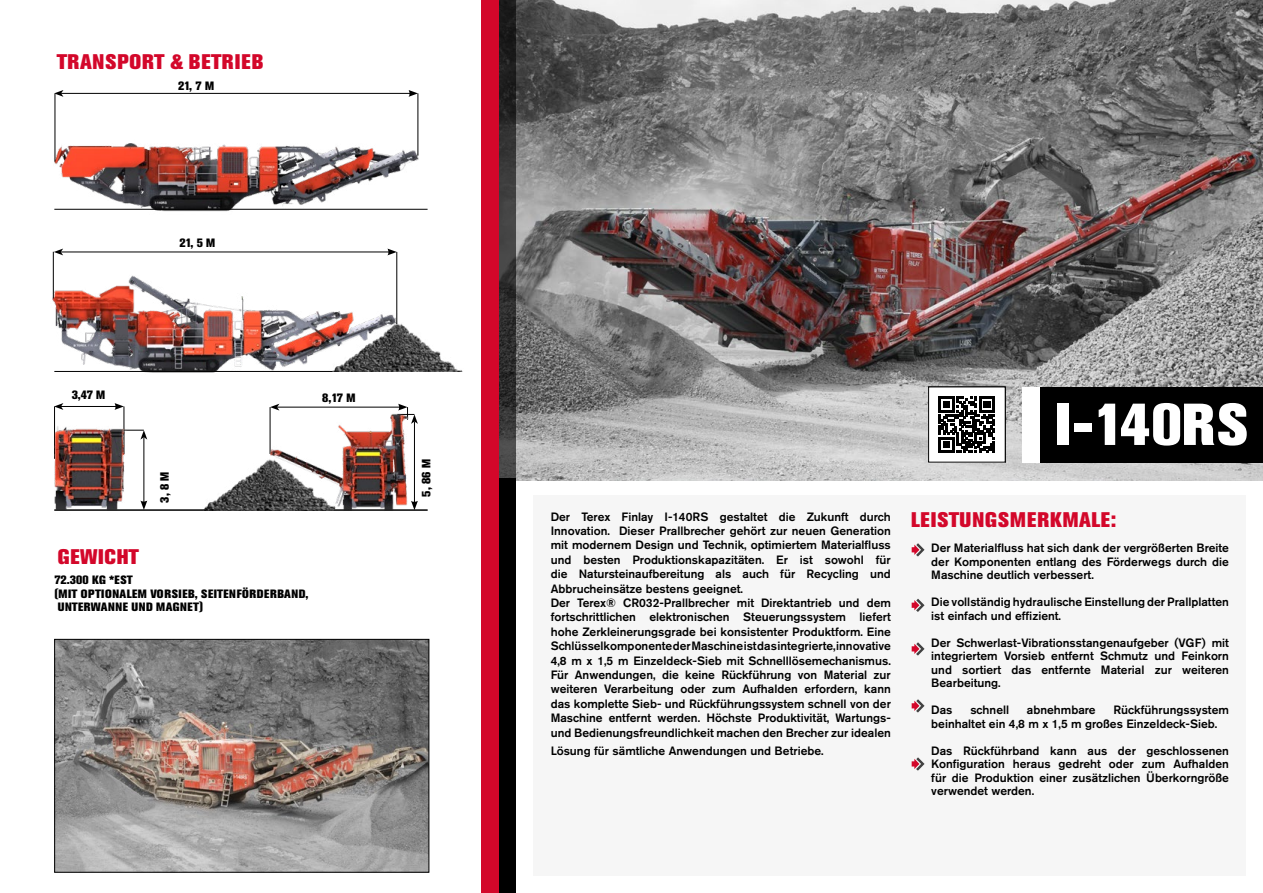
<style>
.page{position:relative;width:1263px;height:893px;background:#fff}
.page>*{position:absolute;margin:0;border:0;box-sizing:border-box;transform-origin:0 0}
.t1{font:800 58.5px "Akzidenz Grotesk Pro";letter-spacing:.01em;color:#fff}
.t2{font:800 21px "Akzidenz Grotesk Pro";letter-spacing:.04em;color:#d3072a}
.t3{font:500 12px/14.4px "Akzidenz Grotesk Pro";color:#000}
.t4{font:800 12px/13.5px "Akzidenz Grotesk Pro";letter-spacing:.05em;color:#000}
.t5{font:800 12px "Akzidenz Grotesk Pro";letter-spacing:.03em;color:#000}
</style>
<div class="page">
<div style="left:534px;top:495px;width:712px;height:381px;background:#f6f6f6"></div>
<img style="left:515px;top:0;width:748px;height:480px">
<img style="left:56px;top:641px;width:371px;height:229px">
<div style="left:54px;top:639px;width:375px;height:233px;border:1px solid #000"></div>
<hr style="left:54px;top:406px;width:1px;height:53px;background:#000">
<hr style="left:124px;top:406px;width:1px;height:48px;background:#000">
<hr style="left:61px;top:406px;width:56px;height:1px;background:#000">
<svg style="left:54px;top:403px;width:9px;height:7px"></svg>
<svg style="left:115px;top:403px;width:9px;height:7px"></svg>
<hr style="left:112px;top:430px;width:32px;height:1px;background:#000">
<hr style="left:144px;top:437px;width:1px;height:66px;background:#000">
<svg style="left:140px;top:430px;width:7px;height:10px"></svg>
<svg style="left:140px;top:500px;width:7px;height:10px"></svg>
<hr style="left:277px;top:407px;width:123px;height:1px;background:#000">
<svg style="left:270px;top:404px;width:9px;height:7px"></svg>
<svg style="left:397px;top:404px;width:11px;height:7px"></svg>
<img style="left:269px;top:411px;width:159px;height:99px">
<img style="left:55px;top:414px;width:73px;height:96px">
<img style="left:54px;top:133px;width:373px;height:79px">
<img style="left:52px;top:270px;width:346px;height:103px">
<svg style="left:498px;top:0;width:17px;height:479px;background:#3a2e30"></svg>
<hr style="left:54px;top:209px;width:374px;height:1px;background:#000">
<hr style="left:54px;top:371px;width:374px;height:1px;background:#000">
<hr style="left:54px;top:510px;width:374px;height:1px;background:#000">
<div style="left:498px;top:479px;width:17px;height:414px;background:#000"></div>
<div style="left:481px;top:0;width:17px;height:893px;background:#d3072a"></div>
<hr style="left:61px;top:93px;width:350px;height:1px;background:#000">
<svg style="left:54px;top:90px;width:9px;height:7px"></svg>
<svg style="left:409px;top:90px;width:9px;height:7px"></svg>
<hr style="left:61px;top:252px;width:329px;height:1px;background:#000">
<svg style="left:54px;top:249px;width:9px;height:6px"></svg>
<svg style="left:387px;top:249px;width:10px;height:6px"></svg>
<div style="left:928px;top:387px;width:77px;height:75px;background:#fff"></div>
<svg style="left:939px;top:396px;width:56px;height:57px"></svg>
<img style="left:328px;top:322px;width:134px;height:49px">
<img style="left:201px;top:458px;width:152px;height:52px">
<hr style="left:396px;top:252px;width:1px;height:72px;background:#000">
<hr style="left:53px;top:252px;width:1px;height:46px;background:#000">
<hr style="left:55px;top:94px;width:1px;height:68px;background:#000">
<hr style="left:418px;top:93px;width:1px;height:63px;background:#000">
<div style="left:1024px;top:387px;width:239px;height:75px;background:#000"></div>
<div style="left:1022px;top:387px;width:17px;height:75px;background:#fff"></div>
<svg style="left:912px;top:543px;width:12px;height:13px"></svg>
<svg style="left:912px;top:599px;width:12px;height:13px"></svg>
<svg style="left:912px;top:642px;width:12px;height:14px"></svg>
<svg style="left:912px;top:699px;width:12px;height:14px"></svg>
<svg style="left:912px;top:757px;width:12px;height:14px"></svg>
<h2 class="t2" style="left:57px;top:48px;width:208px">TRANSPORT &amp; BETRIEB</h2>
<p class="t5" style="left:178px;top:78px;width:37px">21, 7 M</p>
<p class="t5" style="left:179px;top:235px;width:37px">21, 5 M</p>
<p class="t5" style="left:72px;top:387px;width:35px">3,47 M</p>
<p class="t5" style="left:322px;top:390px;width:35px">8,17 M</p>
<h2 class="t2" style="left:58px;top:543px;width:83px">GEWICHT</h2>
<p class="t5" style="left:157px;top:503px;width:33px;rotate:-90deg">3, 8 M</p>
<p class="t4" style="left:54px;top:573px;width:256px">72.300 KG *EST<br>(MIT OPTIONALEM VORSIEB, SEITENFÖRDERBAND,<br>UNTERWANNE UND MAGNET)</p>
<p class="t5" style="left:418px;top:497px;width:39px;rotate:-90deg">5, 86 M</p>
<h1 class="t1" style="left:1055px;top:387px;width:194px">I-140RS</h1>
<p class="t3" style="left:551px;top:509px;width:342px">Der Terex Finlay I-140RS gestaltet die Zukunft durch Innovation. Dieser Prallbrecher gehört zur neuen Generation mit modernem Design und Technik, optimiertem Materialfluss und besten Produktionskapazitäten. Er ist sowohl für die Natursteinaufbereitung als auch für Recycling und Abbrucheinsätze bestens geeignet.<br>Der Terex® CR032-Prallbrecher mit Direktantrieb und dem fortschrittlichen elektronischen Steuerungssystem liefert hohe Zerkleinerungsgrade bei konsistenter Produktform. Eine Schlüsselkomponente der Maschine ist das integrierte, innovative 4,8 m x 1,5 m Einzeldeck-Sieb mit Schnelllösemechanismus.<br>Für Anwendungen, die keine Rückführung von Material zur weiteren Verarbeitung oder zum Aufhalden erfordern, kann das komplette Sieb- und Rückführungssystem schnell von der Maschine entfernt werden. Höchste Produktivität, Wartungs&shy;und Bedienungsfreundlichkeit machen den Brecher zur idealen</p>
<p class="t3" style="left:551px;top:743px;width:274px">Lösung für sämtliche Anwendungen und Betriebe.</p>
<h2 class="t2" style="left:911px;top:507px;width:207px">LEISTUNGSMERKMALE:</h2>
<p class="t3" style="left:931px;top:541px;width:299px;line-height:13.5px;text-align:justify">Der Materialfluss hat sich dank der vergrößerten Breite der Komponenten entlang des Förderwegs durch die Maschine deutlich verbessert.</p>
<p class="t3" style="left:931px;top:595px;width:299px;line-height:13.5px">Die vollständig hydraulische Einstellung der Prallplatten ist einfach und effizient.</p>
<p class="t3" style="left:931px;top:636px;width:299px;line-height:13.5px;text-align:justify">Der Schwerlast-Vibrationsstangenaufgeber (VGF) mit integriertem Vorsieb entfernt Schmutz und Feinkorn und sortiert das entfernte Material zur weiteren Bearbeitung.</p>
<p class="t3" style="left:931px;top:703px;width:23px">Das</p>
<p class="t3" style="left:970px;top:703px;width:40px">schnell</p>
<p class="t3" style="left:1027px;top:703px;width:70px">abnehmbare</p>
<p class="t3" style="left:931px;top:703px;width:299px;line-height:13.5px;text-indent:182px">Rückführungssystem beinhaltet ein 4,8 m x 1,5 m großes Einzeldeck-Sieb.</p>
<p class="t3" style="left:931px;top:744px;width:299px;line-height:13.5px;text-align:justify">Das Rückführband kann aus der geschlossenen Konfiguration heraus gedreht oder zum Aufhalden für die Produktion einer zusätzlichen Überkorngröße verwendet werden.</p>
</div>
